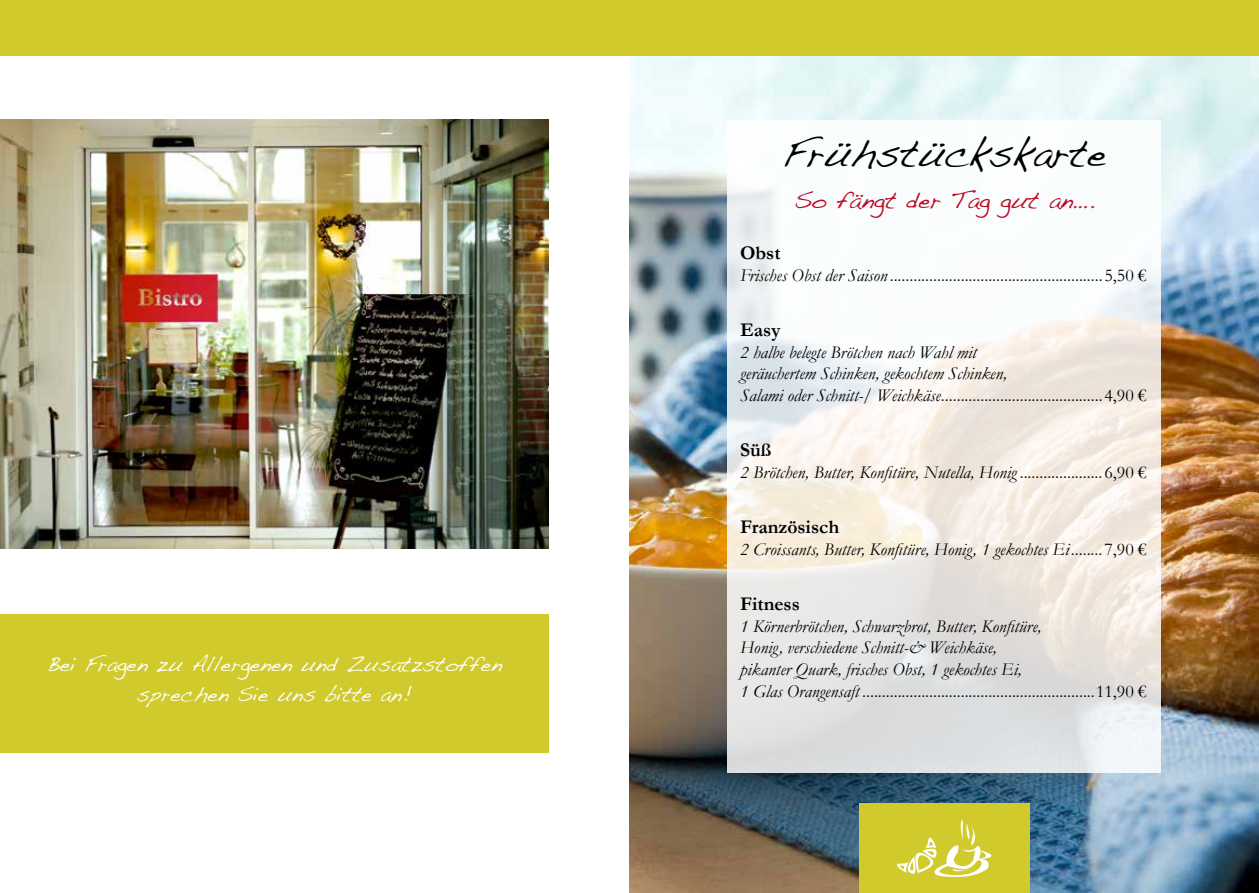
<style>
.page{position:relative;width:1259px;height:893px;background:#fff}
.page>*{position:absolute;margin:0;border:0;box-sizing:border-box;transform-origin:0 0}
.t1{font:39px "Handwriting Dakota";color:#000}
.t2{font:24px "Handwriting Dakota";color:#bd0a26}
.t3{font:21px/30px "Handwriting Dakota";color:#fff;text-align:center}
.t4{font:700 19.5px "Garamond";color:#000}
.t5{font:italic 18px/21.6px "Garamond";color:#000}
.t6{font:18px "Garamond";color:#000}
.s1{font-style:italic}
.s2{font-style:normal}
</style>
<div class="page">
<img style="left:629px;top:55px;width:630px;height:838px">
<svg style="left:727px;top:121px;width:434px;height:652px"></svg>
<div style="left:0;top:0;width:1259px;height:55px;background:#d1ca2c"></div>
<img style="left:0;top:119px;width:549px;height:430px">
<div style="left:0;top:614px;width:549px;height:138px;background:#d1ca2c"></div>
<div style="left:859px;top:804px;width:170px;height:89px;background:#d1ca2c"></div>
<svg style="left:897px;top:820px;width:95px;height:57px"></svg>
<p class="t3" style="left:47px;top:648px;width:456px">Bei Fragen zu Allergenen und Zusatzstoffen sprechen Sie uns bitte an!</p>
<h1 class="t1" style="left:782px;top:130px;width:325px">Frühstückskarte</h1>
<h2 class="t2" style="left:794px;top:186px;width:302px">So fängt der Tag gut an….</h2>
<p class="t4" style="left:740px;top:241px;width:42px">Obst</p>
<p class="t6" style="left:740px;top:264px;width:408px"><span class="s1">Frisches Obst der Saison</span> ......................................................5,50 €</p>
<p class="t4" style="left:740px;top:318px;width:42px">Easy</p>
<p class="t5" style="left:740px;top:341px;width:408px">2 halbe belegte Brötchen nach Wahl mit<br>geräuchertem Schinken, gekochtem Schinken,<br>Salami oder Schnitt-/ Weichkäse<span class="s2">.........................................4,90 €</span></p>
<p class="t4" style="left:740px;top:438px;width:33px">Süß</p>
<p class="t5" style="left:740px;top:461px;width:408px">2 Brötchen, Butter, Konfitüre, Nutella, Honig <span class="s2">.....................6,90 €</span></p>
<p class="t4" style="left:740px;top:515px;width:101px">Französisch</p>
<p class="t5" style="left:740px;top:538px;width:408px">2 Croissants, Butter, Konfitüre, Honig, 1 gekochtes Ei<span class="s2">........7,90 €</span></p>
<p class="t4" style="left:740px;top:592px;width:61px">Fitness</p>
<p class="t5" style="left:740px;top:615px;width:408px">1 Körnerbrötchen, Schwarzbrot, Butter, Konfitüre,<br>Honig, verschiedene Schnitt-&amp; Weichkäse,<br>pikanter Quark, frisches Obst, 1 gekochtes Ei,<br>1 Glas Orangensaft <span class="s2">...........................................................11,90 €</span></p>
</div>
